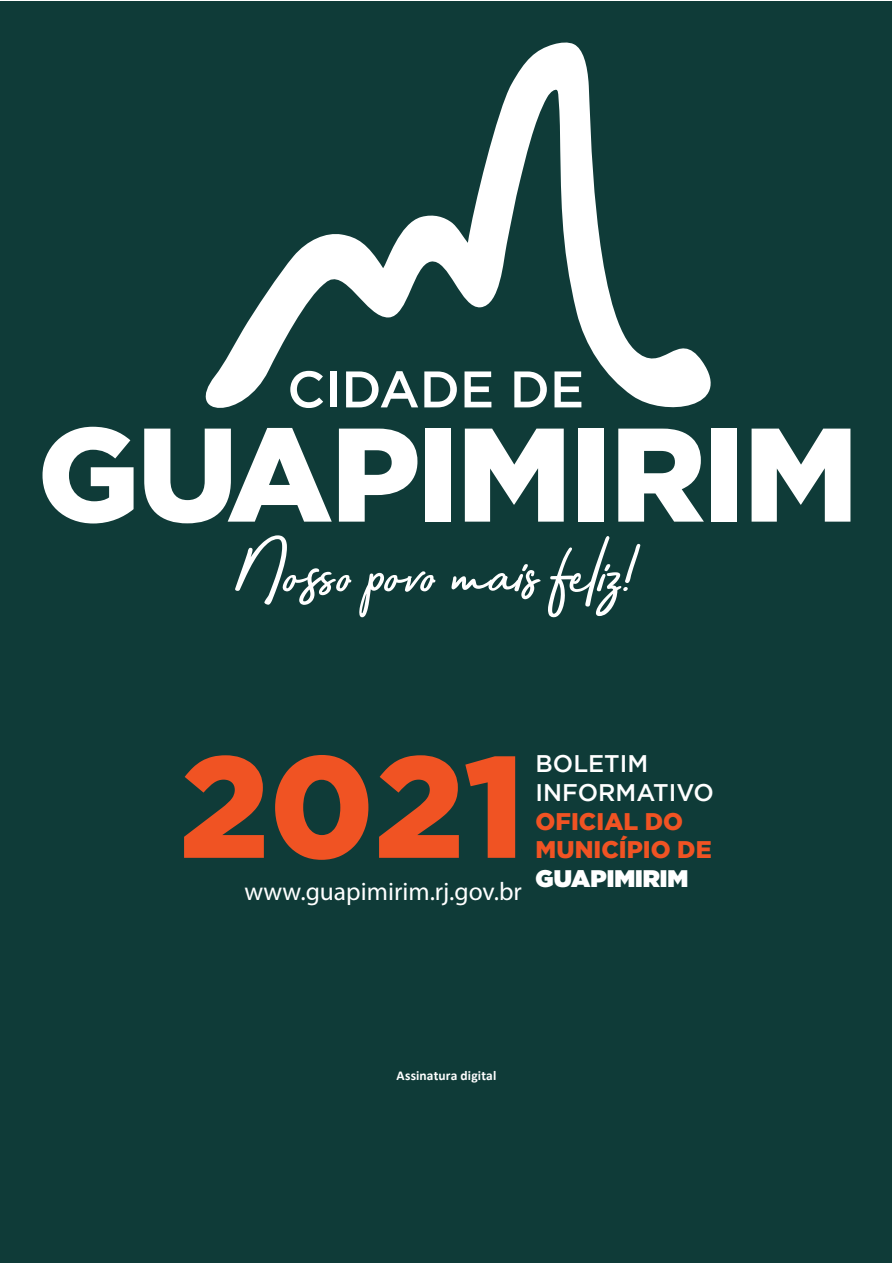
<style>
.page{position:relative;width:893px;height:1263px;background:#fff}
.page>*{position:absolute;margin:0;border:0;box-sizing:border-box;transform-origin:0 0}
.t1{font:900 144px "Gotham";color:#f05323}
.t2{font:500 51.3px "Gotham";color:#fff}
.t3{font:25.5px "Myriad Pro";color:#fff}
.t4{font:900 24px "Gotham";color:#f05323}
.t5{font:500 24px "Gotham";color:#fff}
.t6{font:900 24px "Gotham";color:#fff}
.Padrão_Oficial{font:700 13.5px "Calibri";letter-spacing:.01em;color:#fff}
</style>
<div class="page">
<div style="left:1px;top:1px;width:891px;height:1261px;background:#0f3b38"></div>
<svg style="left:205px;top:42px;width:506px;height:366px"></svg>
<svg style="left:43px;top:427px;width:91px;height:96px"></svg>
<svg style="left:144px;top:428px;width:188px;height:95px"></svg>
<svg style="left:339px;top:429px;width:78px;height:93px"></svg>
<div style="left:425px;top:429px;width:26px;height:93px;background:#fff"></div>
<svg style="left:465px;top:429px;width:99px;height:93px"></svg>
<div style="left:578px;top:429px;width:26px;height:93px;background:#fff"></div>
<svg style="left:618px;top:429px;width:86px;height:93px"></svg>
<div style="left:711px;top:429px;width:26px;height:93px;background:#fff"></div>
<svg style="left:752px;top:429px;width:98px;height:93px"></svg>
<svg style="left:235px;top:535px;width:116px;height:70px"></svg>
<svg style="left:359px;top:571px;width:76px;height:46px"></svg>
<svg style="left:451px;top:564px;width:90px;height:35px"></svg>
<svg style="left:548px;top:536px;width:92px;height:81px"></svg>
<h2 class="t2" style="left:287px;top:360px;width:299px">CIDADE DE</h2>
<p class="t1" style="left:179px;top:724px;width:347px">2021</p>
<p class="t3" style="left:244px;top:875px;width:279px">www.guapimirim.rj.gov.br</p>
<p class="t5" style="left:536px;top:750px;width:114px">BOLETIM</p>
<p class="t5" style="left:536px;top:778px;width:180px">INFORMATIVO</p>
<p class="t4" style="left:536px;top:807px;width:149px">OFICIAL DO</p>
<p class="t4" style="left:536px;top:836px;width:178px">MUNICÍPIO DE</p>
<p class="t6" style="left:536px;top:865px;width:154px">GUAPIMIRIM</p>
<p class="Padrão_Oficial" style="left:397px;top:1065px;width:101px">Assinatura digital</p>
</div>
